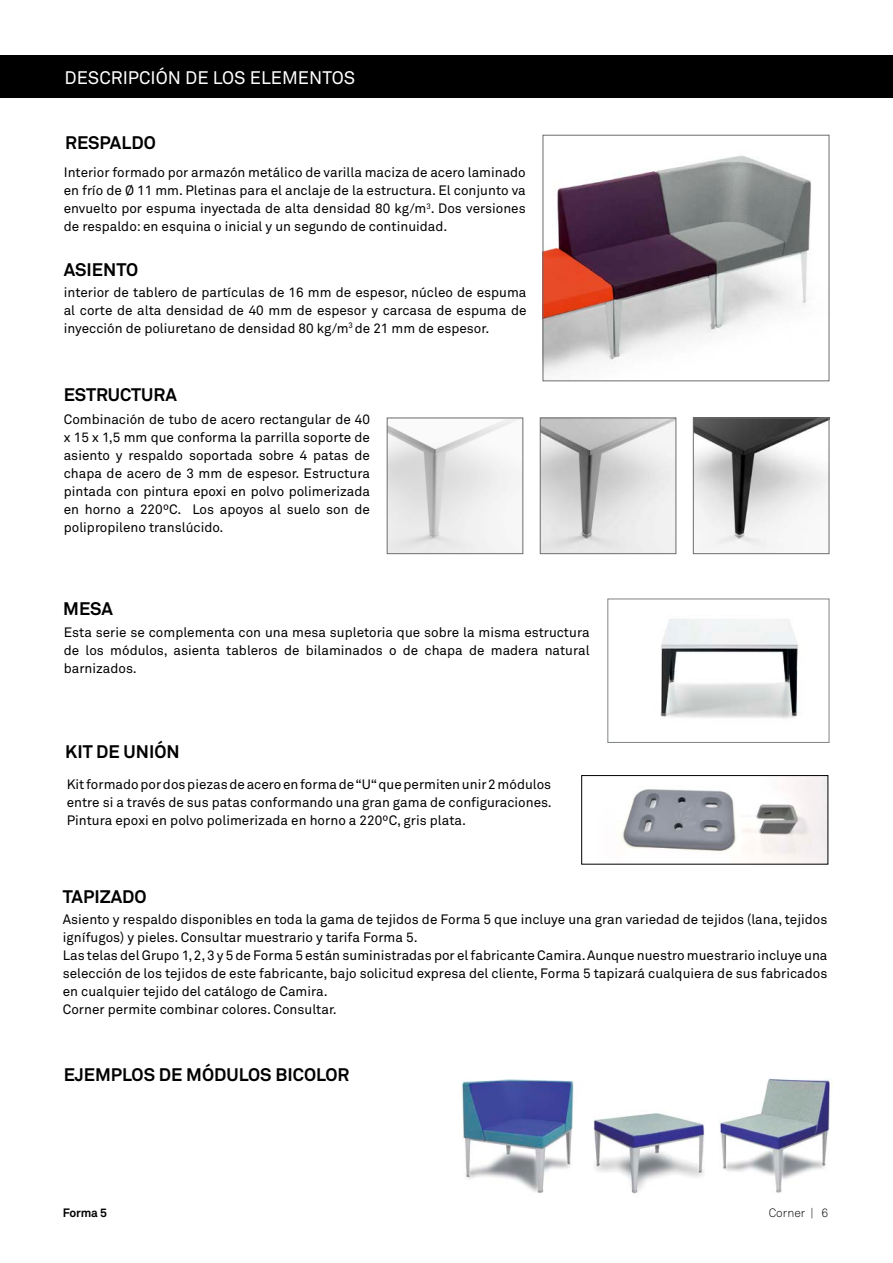
<style>
.page{position:relative;width:893px;height:1263px;background:#fff}
.page>*{position:absolute;margin:0;border:0;box-sizing:border-box;transform-origin:0 0}
.t1{font:700 18px "Akkurat";color:#000}
.t2{font:18px "Akkurat";color:#fff}
.t3{font:13.5px/18px "Akkurat";color:#000;text-align:justify}
.t4{font:300 12px "Akkurat";color:#000}
.t5{font:700 12px "Akkurat";letter-spacing:-.02em;color:#000}
</style>
<div class="page">
<div style="left:0;top:55px;width:893px;height:43px;background:#000"></div>
<img style="left:545px;top:155px;width:266px;height:220px">
<div style="left:543px;top:135px;width:286px;height:246px;border:1px solid #6d6d71"></div>
<img style="left:389px;top:420px;width:132px;height:132px">
<div style="left:387px;top:418px;width:136px;height:136px;border:1px solid #6d6d71"></div>
<img style="left:695px;top:420px;width:132px;height:132px">
<div style="left:693px;top:418px;width:136px;height:136px;border:1px solid #6d6d71"></div>
<img style="left:542px;top:420px;width:132px;height:132px">
<div style="left:540px;top:418px;width:136px;height:136px;border:1px solid #6d6d71"></div>
<img style="left:660px;top:619px;width:139px;height:99px">
<div style="left:608px;top:599px;width:221px;height:144px;border:1px solid #7f8284"></div>
<img style="left:621px;top:777px;width:205px;height:85px">
<div style="left:581px;top:775px;width:247px;height:89px;border:1px solid #000"></div>
<img style="left:461px;top:1079px;width:113px;height:114px">
<img style="left:719px;top:1078px;width:114px;height:115px">
<img style="left:593px;top:1113px;width:112px;height:81px">
<h1 class="t2" style="left:65px;top:66px;width:292px">DESCRIPCIÓN DE LOS ELEMENTOS</h1>
<h1 class="t1" style="left:65px;top:132px;width:92px">RESPALDO</h1>
<p class="t3" style="left:64px;top:163px;width:464px">Interior formado por armazón metálico de varilla maciza de acero laminado en frío de Ø 11 mm. Pletinas para el anclaje de la estructura. El conjunto va envuelto por espuma inyectada de alta densidad 80 kg/m<sup>3</sup>. Dos versiones de respaldo: en esquina o inicial y un segundo de continuidad.</p>
<h1 class="t1" style="left:64px;top:258px;width:76px">ASIENTO</h1>
<p class="t3" style="left:64px;top:283px;width:464px">interior de tablero de partículas de 16 mm de espesor, núcleo de espuma al corte de alta densidad de 40 mm de espesor y carcasa de espuma de inyección de poliuretano de densidad 80 kg/m<sup>3</sup> de 21 mm de espesor.</p>
<h1 class="t1" style="left:64px;top:384px;width:115px">ESTRUCTURA</h1>
<p class="t3" style="left:64px;top:410px;width:308px">Combinación de tubo de acero rectangular de 40 x 15 x 1,5 mm que conforma la parrilla soporte de asiento y respaldo soportada sobre 4 patas de chapa de acero de 3 mm de espesor. Estructura pintada con pintura epoxi en polvo polimerizada en horno a 220ºC. Los apoyos al suelo son de polipropileno translúcido.</p>
<h1 class="t1" style="left:63px;top:597px;width:51px">MESA</h1>
<p class="t3" style="left:64px;top:623px;width:527px">Esta serie se complementa con una mesa supletoria que sobre la misma estructura de los módulos, asienta tableros de bilaminados o de chapa de madera natural barnizados.</p>
<h1 class="t1" style="left:65px;top:740px;width:116px">KIT DE UNIÓN</h1>
<p class="t3" style="left:67px;top:775px;width:487px">Kit formado por dos piezas de acero en forma de “U“ que permiten unir 2 módulos entre si a través de sus patas conformando una gran gama de configuraciones.<br>Pintura epoxi en polvo polimerizada en horno a 220ºC, gris plata.</p>
<h1 class="t1" style="left:63px;top:885px;width:85px">TAPIZADO</h1>
<p class="t3" style="left:63px;top:910px;width:766px;text-align:left">Asiento y respaldo disponibles en toda la gama de tejidos de Forma 5 que incluye una gran variedad de tejidos (lana, tejidos ignífugos) y pieles. Consultar muestrario y tarifa Forma 5.<br>Las telas del Grupo 1, 2, 3 y 5 de Forma 5 están suministradas por el fabricante Camira. Aunque nuestro muestrario incluye una selección de los tejidos de este fabricante, bajo solicitud expresa del cliente, Forma 5 tapizará cualquiera de sus fabricados en cualquier tejido del catálogo de Camira.<br>Corner permite combinar colores. Consultar.</p>
<h1 class="t1" style="left:64px;top:1063px;width:287px">EJEMPLOS DE MÓDULOS BICOLOR</h1>
<p class="t5" style="left:63px;top:1205px;width:46px">Forma 5</p>
<p class="t4" style="left:769px;top:1205px;width:61px">Corner | 6</p>
</div>
